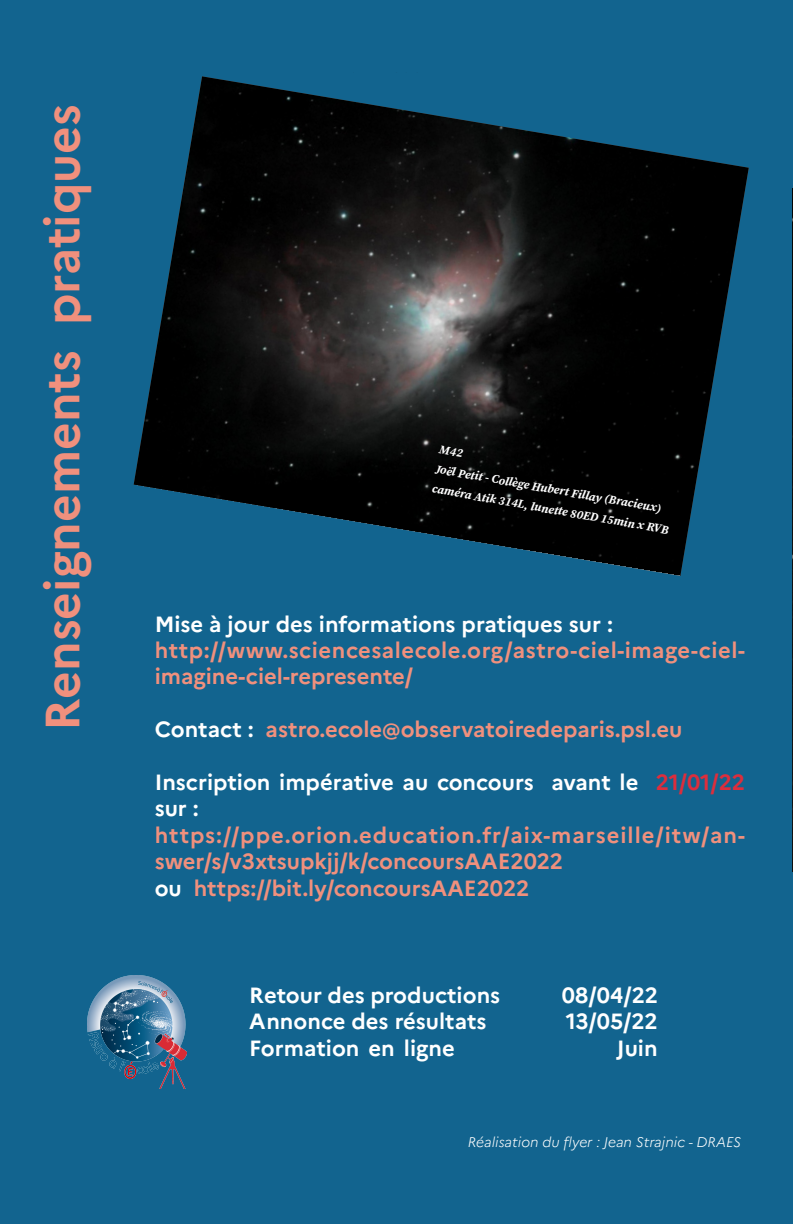
<style>
.page{position:relative;width:793px;height:1224px;background:#fff}
.page>*{position:absolute;margin:0;border:0;box-sizing:border-box;transform-origin:0 0}
.t1{font:700 48px "Marianne";color:#f0907d}
.t2{font:700 22px/26.4px "Marianne";color:#f0907d}
.t3{font:700 22px/26.4px "Marianne";color:#fff}
.t4{font:700 22px/26.4px "Marianne";letter-spacing:.02em;color:#f0907d}
.t5{font:italic 300 14px "Marianne";color:#fff}
.t6{font:italic 12px/20px "Source Serif Variable";color:#fff}
.s1{color:#fff}
.s2{color:#dc2e3d}
</style>
<div class="page">
<div style="left:0;top:0;width:792px;height:1224px;background:#12648f"></div>
<img style="left:134px;top:76px;width:614px;height:500px">
<img style="left:87px;top:976px;width:99px;height:112px">
<img style="left:792px;top:189px;width:1px;height:683px">
<h1 class="t1" style="left:25px;top:731px;width:628px;rotate:-90deg">Renseignements pratiques</h1>
<p class="t6" style="left:440px;top:439px;width:241px;rotate:10deg">M42<br>Joël Petit - Collège Hubert Fillay (Bracieux) caméra Atik 314L, lunette 80ED 15min x RVB</p>
<p class="t3" style="left:154px;top:609px;width:459px">Mise à jour des informations pratiques sur :</p>
<p class="t4" style="left:154px;top:635px;width:591px">http://www.sciencesalecole.org/astro-ciel-image-ciel&shy;imagine-ciel-represente/</p>
<p class="t2" style="left:154px;top:714px;width:528px"><span class="s1">Contact :</span> astro.ecole@observatoiredeparis.psl.eu</p>
<p class="t3" style="left:154px;top:767px;width:591px">Inscription impérative au concours avant le <span class="s2">21/01/22 </span>sur :</p>
<p class="t2" style="left:154px;top:820px;width:591px">https://ppe.orion.education.fr/aix-marseille/itw/an&shy;swer/s/v3xtsupkjj/k/concoursAAE2022<br><span class="s1">ou</span> https://bit.ly/concoursAAE2022</p>
<p class="t3" style="left:249px;top:980px;width:252px">Retour des productions</p>
<p class="t3" style="left:561px;top:980px;width:97px">08/04/22</p>
<p class="t3" style="left:249px;top:1006px;width:239px">Annonce des résultats</p>
<p class="t3" style="left:565px;top:1006px;width:94px">13/05/22</p>
<p class="t3" style="left:249px;top:1033px;width:207px">Formation en ligne</p>
<p class="t3" style="left:616px;top:1033px;width:42px">Juin</p>
<p class="t5" style="left:467px;top:1131px;width:275px">Réalisation du flyer : Jean Strajnic - DRAES</p>
</div>
